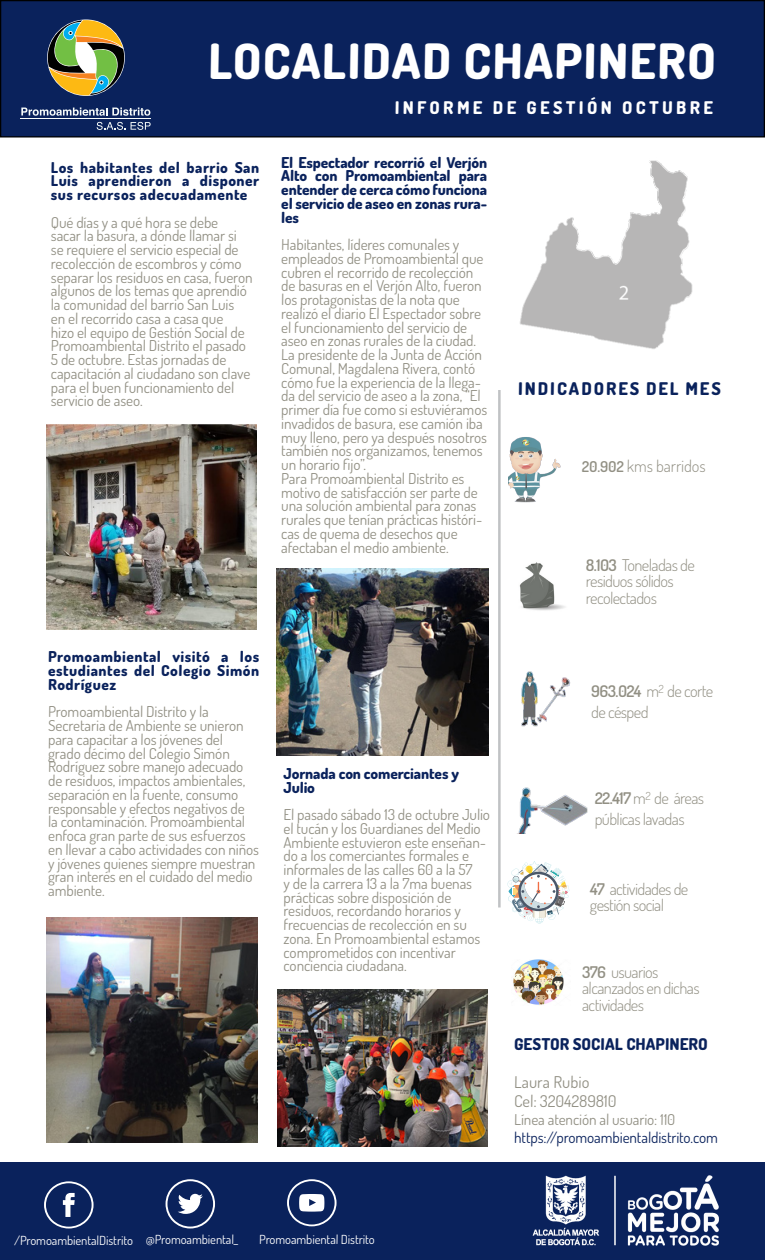
<style>
.page{position:relative;width:765px;height:1260px;background:#fff}
.page>*{position:absolute;margin:0;border:0;box-sizing:border-box;transform-origin:0 0}
.t1{font:800 48.75px "Dosis";color:#fff}
.t2{font:800 17.5px "Dosis";color:#fff}
.t3{font:800 17.5px "Dosis";color:#0a225c}
.t4{font:16.25px/19.5px "Dosis";color:#929084}
.t5{font:800 16.25px "Dosis";color:#0a225c}
.t6{font:300 16.25px "Dosis";color:#929084}
.t7{font:300 16.12px/16.2px "Dosis";color:#929084}
.t8{font:15px/13.8px "Dosis";color:#929084}
.t9{font:800 15px/13.8px "Dosis";color:#0a225c;text-align:justify}
.t10{font:15px "Dosis";color:#0a225c}
.t11{font:12.5px "Dosis";color:#fff}
.s1{font-weight:600;font-size:15px}
.s2{font-weight:600}
</style>
<div class="page">
<div style="left:1px;top:1px;width:763px;height:136px;background:#0a225c"></div>
<div style="left:0;top:0;width:765px;height:138px;border:1px solid #000"></div>
<div style="left:0;top:1162px;width:764px;height:98px;background:#0a225c"></div>
<img style="left:532px;top:1175px;width:187px;height:71px">
<svg style="left:166px;top:1179px;width:49px;height:49px"></svg>
<svg style="left:44px;top:1181px;width:50px;height:47px"></svg>
<svg style="left:287px;top:1179px;width:50px;height:47px"></svg>
<svg style="left:21px;top:107px;width:129px;height:9px"></svg>
<svg style="left:97px;top:122px;width:54px;height:8px"></svg>
<hr style="left:21px;top:118px;width:130px;height:1px;background:#f7fcfb">
<svg style="left:48px;top:20px;width:76px;height:75px"></svg>
<hr style="left:498px;top:390px;width:3px;height:518px;background:#c0c2c4">
<img style="left:509px;top:437px;width:52px;height:66px">
<img style="left:519px;top:562px;width:46px;height:49px">
<img style="left:513px;top:960px;width:51px;height:45px">
<img style="left:521px;top:671px;width:50px;height:56px">
<img style="left:517px;top:787px;width:71px;height:47px">
<svg style="left:507px;top:861px;width:62px;height:63px"></svg>
<img style="left:46px;top:424px;width:210px;height:206px">
<img style="left:277px;top:989px;width:211px;height:157px">
<img style="left:47px;top:917px;width:211px;height:226px">
<img style="left:276px;top:569px;width:213px;height:186px">
<img style="left:520px;top:160px;width:173px;height:189px">
<h1 class="t1" style="left:208px;top:29px;width:510px">LOCALIDAD CHAPINERO</h1>
<p class="t9" style="left:51px;top:160px;width:210px">Los habitantes del barrio San Luis aprendieron a disponer sus recursos adecuadamente</p>
<p class="t8" style="left:51px;top:215px;width:203px">Qué días y a qué hora se debe<br>sacar la basura, a dónde llamar si se requiere el servicio especial de recolección de escombros y cómo separar los residuos en casa, fueron algunos de los temas que aprendió la comunidad del barrio San Luis en el recorrido casa a casa que<br>hizo el equipo de Gestión Social de<br>Promoambiental Distrito el pasado<br>5 de octubre. Estas jornadas de capacitación al ciudadano son clave para el buen funcionamiento del servicio de aseo.</p>
<p class="t9" style="left:48px;top:650px;width:213px">Promoambiental visitó a los estudiantes del Colegio Simón Rodríguez</p>
<p class="t8" style="left:48px;top:705px;width:213px">Promoambiental Distrito y la<br>Secretaria de Ambiente se unieron para capacitar a los jóvenes del grado décimo del Colegio Simón<br>Rodríguez sobre manejo adecuado de residuos, impactos ambientales, separación en la fuente, consumo responsable y efectos negativos de<br>la contaminación. Promoambiental enfoca gran parte de sus esfuerzos en llevar a cabo actividades con niños y jóvenes quienes siempre muestran gran interés en el cuidado del medio ambiente.</p>
<p class="t2" style="left:395px;top:97px;width:320px">INFORME DE GESTIÓN OCTUBRE</p>
<p class="t9" style="left:281px;top:155px;width:208px">El Espectador recorrió el Verjón Alto con Promoambiental para entender de cerca cómo funciona el servicio de aseo en zonas rura&shy;les</p>
<p class="t8" style="left:281px;top:237px;width:208px">Habitantes, líderes comunales y empleados de Promoambiental que cubren el recorrido de recolección de basuras en el Verjón Alto, fueron los protagonistas de la nota que realizó el diario El Espectador sobre el funcionamiento del servicio de aseo en zonas rurales de la ciudad.<br>La presidente de la Junta de Acción Comunal, Magdalena Rivera, contó cómo fue la experiencia de la llega&shy;da del servicio de aseo a la zona, “El primer día fue como si estuviéramos invadidos de basura, ese camión iba muy lleno, pero ya después nosotros también nos organizamos, tenemos un horario fijo”.<br>Para Promoambiental Distrito es motivo de satisfacción ser parte de una solución ambiental para zonas rurales que tenían prácticas históri&shy;cas de quema de desechos que afectaban el medio ambiente.</p>
<p class="t3" style="left:518px;top:378px;width:204px">INDICADORES DEL MES</p>
<p class="t6" style="left:582px;top:456px;width:126px"><span class="s1">20.902</span> kms barridos</p>
<p class="t7" style="left:586px;top:557px;width:111px"><span class="s2">8.103</span> Toneladas de residuos sólidos recolectados</p>
<p class="t9" style="left:284px;top:766px;width:177px">Jornada con comerciantes y<br>Julio</p>
<p class="t8" style="left:284px;top:807px;width:208px">El pasado sábado 13 de octubre Julio el tucán y los Guardianes del Medio<br>Ambiente estuvieron este enseñan&shy;do a los comerciantes formales e informales de las calles 60 a la 57<br>y de la carrera 13 a la 7ma buenas prácticas sobre disposición de residuos, recordando horarios y frecuencias de recolección en su zona. En Promoambiental estamos comprometidos con incentivar conciencia ciudadana.</p>
<p class="t7" style="left:591px;top:680px;width:124px;line-height:21.2px"><span class="s2">963.024</span> m<sup>2</sup> de corte de césped</p>
<p class="t7" style="left:595px;top:787px;width:111px;line-height:21.2px"><span class="s2">22.417</span> m<sup>2</sup> de áreas públicas lavadas</p>
<p class="t7" style="left:590px;top:881px;width:100px"><span class="s2">47</span> actividades de gestión social</p>
<p class="t7" style="left:582px;top:964px;width:119px"><span class="s2">376</span> usuarios alcanzados en dichas actividades</p>
<p class="t5" style="left:514px;top:1034px;width:195px">GESTOR SOCIAL CHAPINERO</p>
<p class="t4" style="left:514px;top:1072px;width:104px">Laura Rubio<br>Cel: 3204289810</p>
<p class="t8" style="left:514px;top:1113px;width:163px">Línea atención al usuario: 110</p>
<p class="t10" style="left:514px;top:1128px;width:206px">https://promoambientaldistrito.com</p>
<p class="t11" style="left:14px;top:1233px;width:226px">/PromoambientalDistrito @Promoambiental_</p>
<p class="t11" style="left:259px;top:1231px;width:117px">Promoambiental Distrito</p>
</div>
